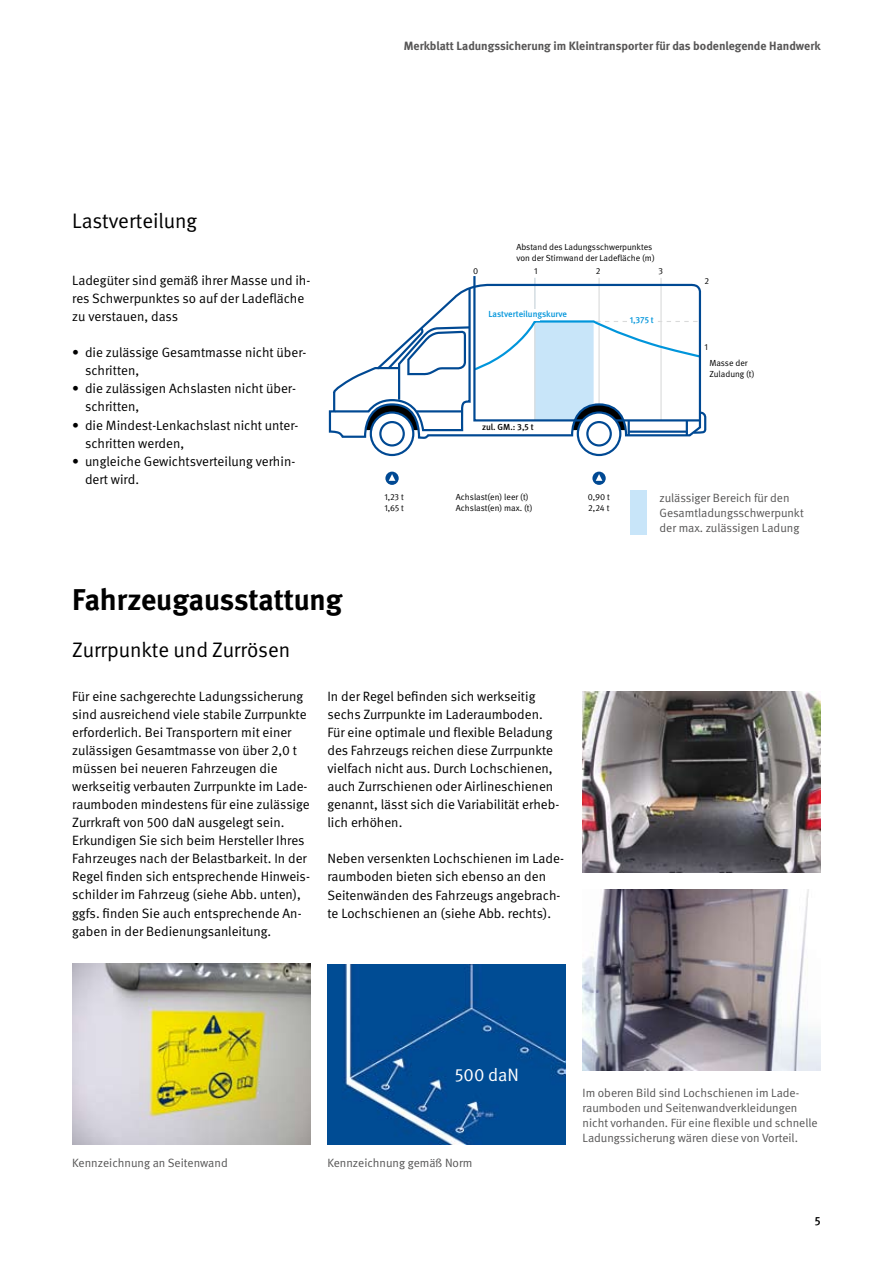
<style>
.page{position:relative;width:893px;height:1263px;background:#fff}
.page>*{position:absolute;margin:0;border:0;box-sizing:border-box;transform-origin:0 0}
.t1{font:700 30px "DGUV Meta";letter-spacing:-.005em;color:#000}
.t2{font:21px "DGUV Meta";letter-spacing:-.005em;color:#000}
.t3{font:18px "DGUV Meta";color:#fff}
.t4{font:13.5px/18.1px "DGUV Meta";color:#000}
.t5{font:12px/15px "DGUV Meta";color:#575656}
.t6{font:700 12px "DGUV Meta";color:#575656}
.t7{font:500 12px "DGUV Meta";color:#000}
.t8{font:8.85px/10.9px "DGUV Meta";color:#000}
.t9{font:500 8.85px "DGUV Meta";letter-spacing:-.005em;color:#0095db}
.t10{font:500 8.85px "DGUV Meta";color:#000}
</style>
<div class="page">
<img style="left:327px;top:964px;width:239px;height:181px">
<img style="left:583px;top:692px;width:238px;height:180px">
<img style="left:583px;top:889px;width:238px;height:181px">
<svg style="left:371px;top:412px;width:42px;height:43px"></svg>
<div style="left:370px;top:411px;width:44px;height:45px;border:2px solid #004993;border-radius:50%"></div>
<div style="left:379px;top:421px;width:26px;height:25px;border:2px solid #004993;border-radius:50%"></div>
<svg style="left:328px;top:410px;width:363px;height:30px"></svg>
<svg style="left:333px;top:276px;width:374px;height:160px"></svg>
<svg style="left:578px;top:412px;width:42px;height:43px"></svg>
<div style="left:577px;top:411px;width:44px;height:45px;border:2px solid #004993;border-radius:50%"></div>
<div style="left:586px;top:421px;width:26px;height:25px;border:2px solid #004993;border-radius:50%"></div>
<div style="left:629px;top:316px;width:26px;height:9px;background:#fff"></div>
<div style="left:531px;top:309px;width:8px;height:11px;background:#fff"></div>
<svg style="left:385px;top:472px;width:14px;height:13px"></svg>
<svg style="left:389px;top:474px;width:6px;height:7px"></svg>
<svg style="left:592px;top:472px;width:14px;height:13px"></svg>
<svg style="left:596px;top:474px;width:6px;height:7px"></svg>
<div style="left:630px;top:490px;width:16px;height:44px;background:#c8e5f9"></div>
<img style="left:72px;top:964px;width:238px;height:180px">
<h2 class="t2" style="left:72px;top:209px;width:126px">Lastverteilung</h2>
<p class="t4" style="left:72px;top:271px;width:240px">Ladegüter sind gemäß ihrer Masse und ih&shy;res Schwerpunktes so auf der Ladefläche zu verstauen, dass</p>
<p class="t4" style="left:85px;top:344px;width:223px;text-indent:-13px">• die zulässige Gesamtmasse nicht über&shy;schritten,</p>
<p class="t4" style="left:85px;top:380px;width:212px;text-indent:-13px">• die zulässigen Achslasten nicht über&shy;schritten,</p>
<p class="t4" style="left:85px;top:416px;width:215px;text-indent:-13px">• die Mindest-Lenkachslast nicht unter&shy;schritten werden,</p>
<p class="t4" style="left:85px;top:452px;width:212px;text-indent:-13px">• ungleiche Gewichtsverteilung verhin&shy;dert wird.</p>
<p class="t6" style="left:404px;top:39px;width:418px">Merkblatt Ladungssicherung im Kleintransporter für das bodenlegende Handwerk</p>
<p class="t8" style="left:516px;top:242px;width:140px">Abstand des Ladungsschwerpunktes von der Stirnwand der Ladefläche (m)</p>
<p class="t8" style="left:473px;top:265px;width:7px">0</p>
<p class="t8" style="left:534px;top:265px;width:5px">1</p>
<p class="t8" style="left:596px;top:265px;width:6px">2</p>
<p class="t8" style="left:658px;top:265px;width:6px">3</p>
<p class="t9" style="left:488px;top:308px;width:80px">Lastverteilungskurve</p>
<p class="t10" style="left:482px;top:422px;width:53px">zul. GM.: 3,5 t</p>
<p class="t9" style="left:630px;top:315px;width:26px">1,375 t</p>
<p class="t8" style="left:704px;top:276px;width:6px">2</p>
<p class="t8" style="left:704px;top:342px;width:5px">1</p>
<p class="t8" style="left:709px;top:358px;width:47px">Masse der<br>Zuladung (t)</p>
<p class="t8" style="left:384px;top:492px;width:21px">1,23 t</p>
<p class="t8" style="left:456px;top:492px;width:74px">Achslast(en) leer (t)</p>
<p class="t8" style="left:588px;top:492px;width:24px">0,90 t</p>
<p class="t8" style="left:384px;top:503px;width:21px">1,65 t</p>
<p class="t8" style="left:456px;top:503px;width:78px">Achslast(en) max. (t)</p>
<p class="t8" style="left:588px;top:503px;width:23px">2,24 t</p>
<p class="t5" style="left:659px;top:490px;width:146px">zulässiger Bereich für den<br>Gesamtladungsschwerpunkt der max. zulässigen Ladung</p>
<h1 class="t1" style="left:72px;top:582px;width:272px">Fahrzeugausstattung</h1>
<h2 class="t2" style="left:72px;top:638px;width:220px">Zurrpunkte und Zurrösen</h2>
<p class="t4" style="left:72px;top:687px;width:239px">Für eine sachgerechte Ladungssicherung sind ausreichend viele stabile Zurrpunkte erforderlich. Bei Transportern mit einer zulässigen Gesamtmasse von über 2,0 t müssen bei neueren Fahrzeugen die werkseitig verbauten Zurrpunkte im Lade&shy;raumboden mindestens für eine zulässige Zurrkraft von 500 daN ausgelegt sein.<br>Erkundigen Sie sich beim Hersteller Ihres Fahrzeuges nach der Belastbarkeit. In der Regel finden sich entsprechende Hinweis&shy;schilder im Fahrzeug (siehe Abb. unten), ggfs. finden Sie auch entsprechende An&shy;gaben in der Bedienungsanleitung.</p>
<p class="t4" style="left:327px;top:687px;width:233px">In der Regel befinden sich werkseitig sechs Zurrpunkte im Laderaumboden.<br>Für eine optimale und flexible Beladung des Fahrzeugs reichen diese Zurrpunkte vielfach nicht aus. Durch Lochschienen, auch Zurrschienen oder Airlineschienen genannt, lässt sich die Variabilität erheb&shy;lich erhöhen.</p>
<p class="t4" style="left:327px;top:850px;width:237px">Neben versenkten Lochschienen im Lade&shy;raumboden bieten sich ebenso an den Seitenwänden des Fahrzeugs angebrach&shy;te Lochschienen an (siehe Abb. rechts).</p>
<h3 class="t3" style="left:455px;top:1064px;width:66px">500 daN</h3>
<p class="t5" style="left:72px;top:1155px;width:157px">Kennzeichnung an Seitenwand</p>
<p class="t5" style="left:327px;top:1155px;width:147px">Kennzeichnung gemäß Norm</p>
<p class="t5" style="left:583px;top:1085px;width:237px">Im oberen Bild sind Lochschienen im Lade&shy;raumboden und Seitenwandverkleidungen nicht vorhanden. Für eine flexible und schnelle Ladungssicherung wären diese von Vorteil.</p>
<p class="t7" style="left:815px;top:1213px;width:7px">5</p>
</div>
